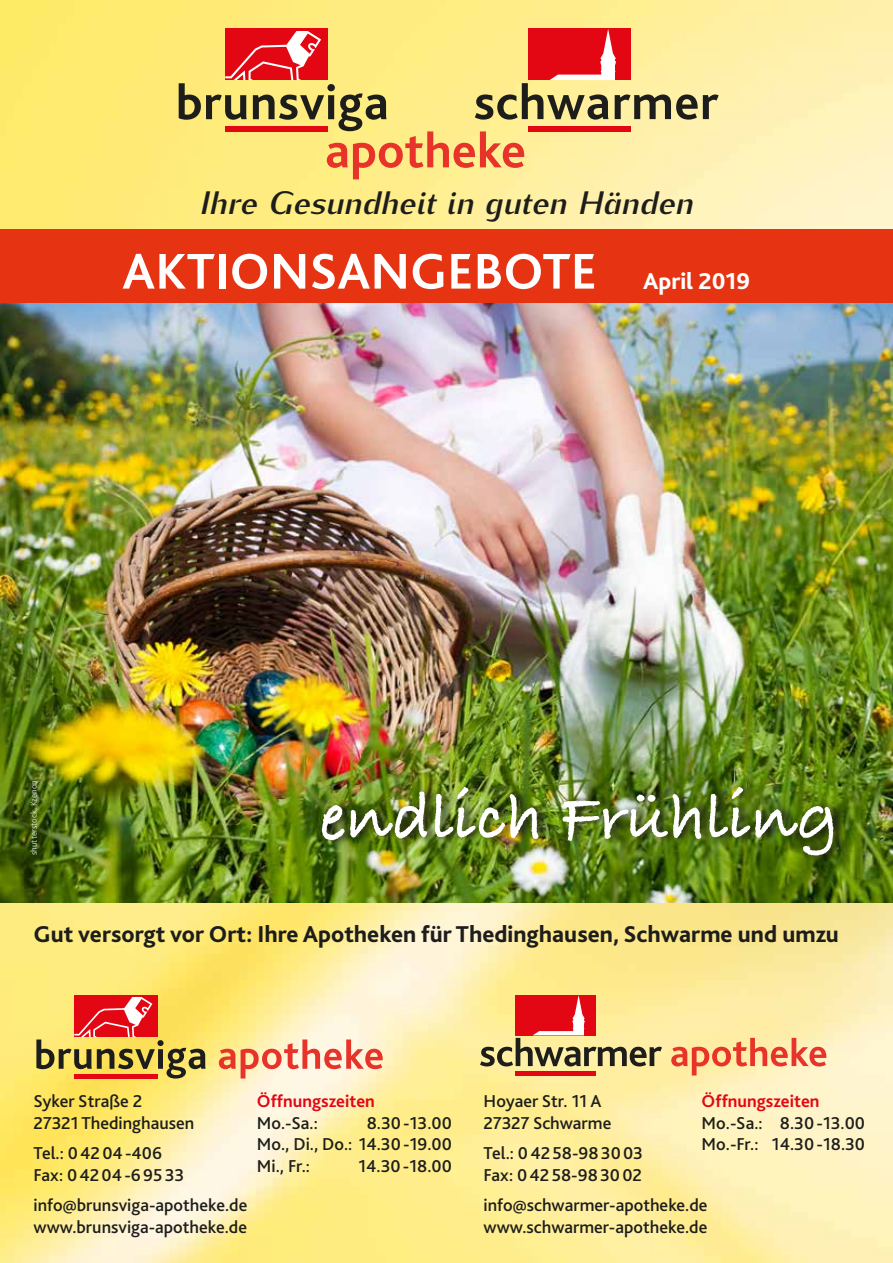
<style>
.page{position:relative;width:893px;height:1263px;background:#fff}
.page>*{position:absolute;margin:0;border:0;box-sizing:border-box;transform-origin:0 0}
.t1{font:69px "Bradley Hand ITCTT Bold";color:#fff}
.t2{font:700 52.5px "Bliss 2";color:#fff}
.t3{font:italic 700 32.4px "Kurier";color:#1d1d1b}
.t4{font:800 24px "Bliss 2";color:#1d1d1b}
.t5{font:800 24px "Bliss 2";color:#fff}
.t6{font:500 18px/21.6px "Bliss 2";color:#1d1d1b}
.t7{font:700 18px "Bliss 2";color:#e30613}
.t8{font:300 9px "Bliss 2";color:#fff}
</style>
<div class="page">
<img style="left:0;top:0;width:893px;height:1263px">
<img style="left:0;top:303px;width:893px;height:599px">
<svg style="left:179px;top:29px;width:540px;height:150px;background:#eabd76"></svg>
<div style="left:0;top:229px;width:893px;height:74px;background:#e63312"></div>
<svg style="left:219px;top:1039px;width:164px;height:39px;background:#f7bc9d"></svg>
<div style="left:74px;top:995px;width:84px;height:42px;background:#e30613"></div>
<div style="left:74px;top:1074px;width:84px;height:5px;background:#e30613"></div>
<svg style="left:36px;top:997px;width:170px;height:81px"></svg>
<svg style="left:671px;top:1038px;width:155px;height:37px;background:#f7b688"></svg>
<hr style="left:516px;top:1072px;width:80px;height:4px;background:#e30613">
<svg style="left:480px;top:995px;width:182px;height:71px;background:#d99e70"></svg>
<div style="left:320px;top:780px;width:527px;height:83px;background:#1d1d1b;opacity:.9"></div>
<h3 class="t3" style="left:200px;top:179px;width:495px">Ihre Gesundheit in guten Händen</h3>
<h2 class="t2" style="left:122px;top:239px;width:476px">AKTIONSANGEBOTE</h2>
<h3 class="t5" style="left:643px;top:266px;width:109px">April 2019</h3>
<p class="t8" style="left:28px;top:855px;width:76px;rotate:-90deg">shutterstock, Kzenon</p>
<h1 class="t1" style="left:320px;top:765px;width:520px">endlich Frühling</h1>
<h3 class="t4" style="left:34px;top:919px;width:807px">Gut versorgt vor Ort: Ihre Apotheken für Thedinghausen, Schwarme und umzu</h3>
<p class="t6" style="left:34px;top:1090px;width:162px">Syker Straße 2<br>27321 Thedinghausen</p>
<p class="t6" style="left:34px;top:1142px;width:152px">Tel.: 04204-406<br>Fax: 04204-69533</p>
<p class="t6" style="left:34px;top:1194px;width:215px">info@brunsviga-apotheke.de www.brunsviga-apotheke.de</p>
<p class="t7" style="left:257px;top:1090px;width:119px">Öffnungszeiten</p>
<p class="t6" style="left:257px;top:1111px;width:63px">Mo.-Sa.:</p>
<p class="t6" style="left:257px;top:1111px;width:196px;text-align:justify;text-indent:110px">8.30-13.00<br>Mo., Di., Do.: 14.30-19.00<br>Mi., Fr.:</p>
<p class="t6" style="left:358px;top:1154px;width:95px">14.30-18.00</p>
<p class="t7" style="left:702px;top:1090px;width:119px">Öffnungszeiten</p>
<p class="t6" style="left:702px;top:1111px;width:165px">Mo.-Sa.: 8.30-13.00<br>Mo.-Fr.: 14.30-18.30</p>
<p class="t6" style="left:484px;top:1090px;width:129px">Hoyaer Str. 11 A<br>27327 Schwarme</p>
<p class="t6" style="left:484px;top:1142px;width:161px">Tel.: 04258-983003<br>Fax: 04258-983002</p>
<p class="t6" style="left:484px;top:1194px;width:226px">info@schwarmer-apotheke.de www.schwarmer-apotheke.de</p>
</div>
